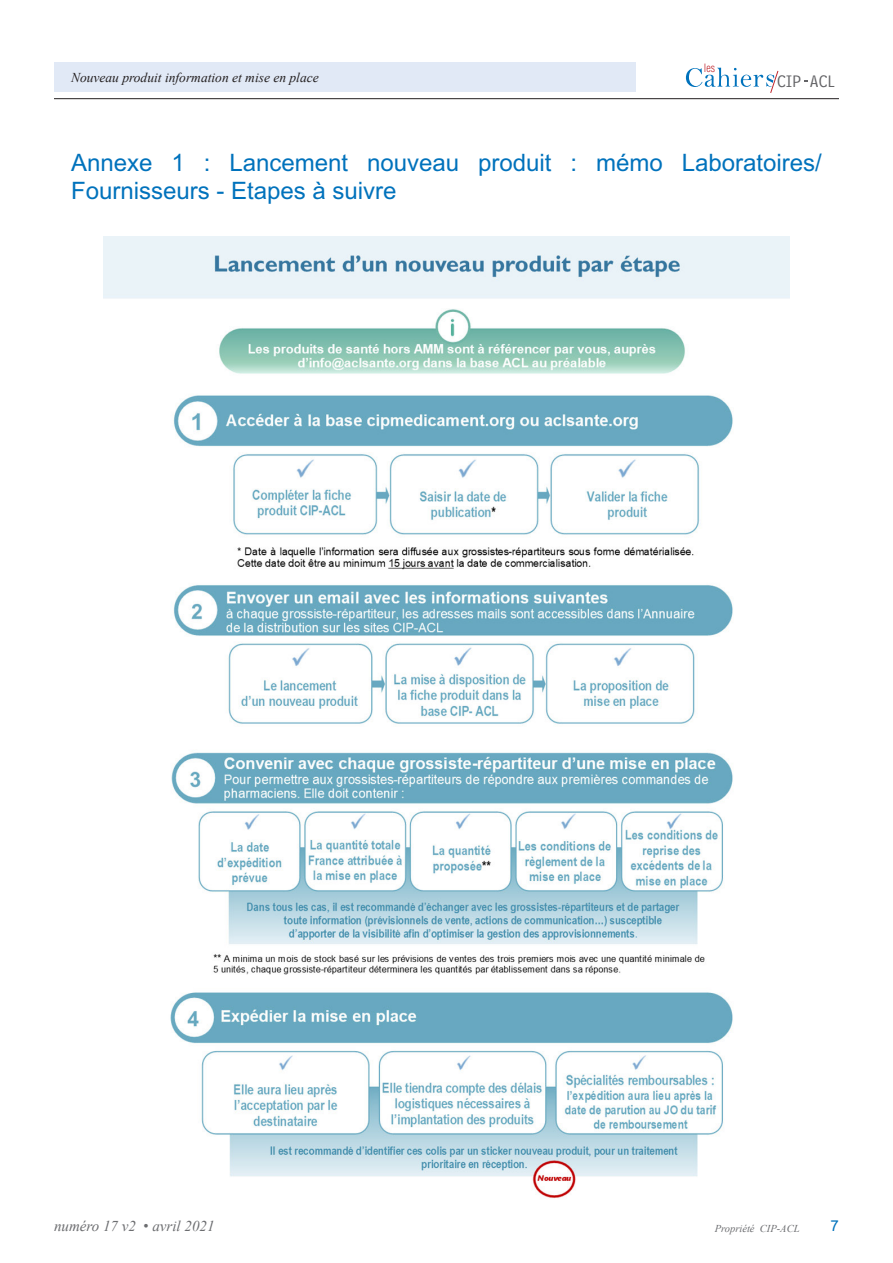
<style>
.page{position:relative;width:893px;height:1263px;background:#fff}
.page>*{position:absolute;margin:0;border:0;box-sizing:border-box;transform-origin:0 0}
.t1{font:24px/28.8px "Arial MT Std";color:#0072bc}
.t2{font:300 17.7px "Bell Design";letter-spacing:.02em;color:#636366}
.t3{font:italic 15px "Times New Roman";color:#6c6d70}
.t4{font:15px "Arial MT Std";color:#0072bc}
.t5{font:italic 13.5px "Times New Roman";color:#231f20}
.t6{font:300 condensed 11.25px "Helvetica";color:#c0262d}
.t7{font:italic 10.5px "Times New Roman";color:#6c6d70}
.s1{font-family:"Arial MT Std";font-style:normal}
</style>
<div class="page">
<hr style="left:54px;top:98px;width:785px;height:1px;background:#231f20">
<div style="left:54px;top:62px;width:582px;height:30px;background:#e1e9f6"></div>
<svg style="left:686px;top:68px;width:93px;height:25px"></svg>
<img style="left:103px;top:236px;width:687px;height:962px">
<p class="t6" style="left:704px;top:61px;width:13px">les</p>
<p class="t5" style="left:71px;top:68px;width:249px">Nouveau produit information et mise en place</p>
<p class="t2" style="left:777px;top:70px;width:25px">CIP</p>
<p class="t2" style="left:810px;top:71px;width:26px">ACL</p>
<p class="t1" style="left:71px;top:148px;width:752px">Annexe 1 : Lancement nouveau produit : mémo Laboratoires/<br>Fournisseurs - Etapes à suivre</p>
<p class="t3" style="left:54px;top:1216px;width:162px">numéro 17 v2 <span class="s1">•</span> avril 2021</p>
<p class="t7" style="left:715px;top:1221px;width:86px">Propriété CIP-ACL</p>
<p class="t4" style="left:830px;top:1217px;width:10px">7</p>
</div>
